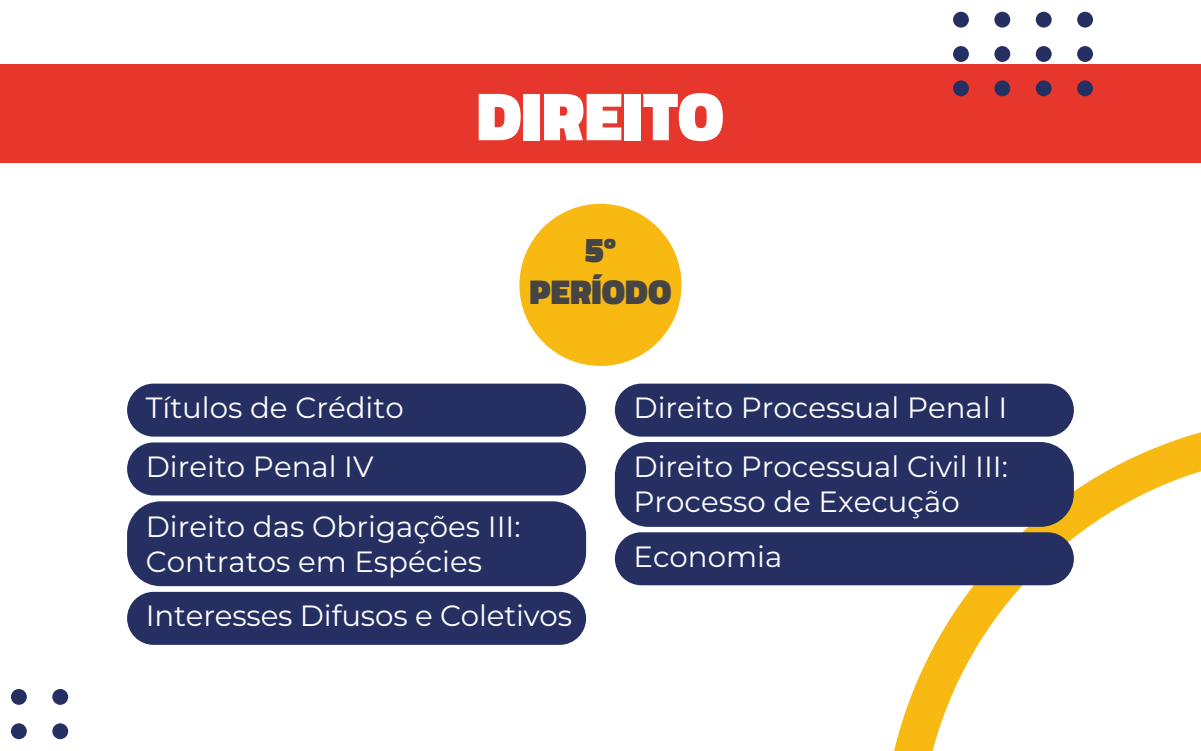
<style>
.page{position:relative;width:1201px;height:751px;background:#fff}
.page>*{position:absolute;margin:0;border:0;box-sizing:border-box;transform-origin:0 0}
.t1{font:900 69px "Cairo";color:#fff}
.t2{font:900 34.95px/41.9px "Cairo";color:#454545;text-align:center}
.t3{font:100 29.25px/58.5px "Montserrat";color:#fff}
</style>
<div class="page">
<svg style="left:894px;top:429px;width:306px;height:321px"></svg>
<div style="left:0;top:64px;width:1200px;height:99px;background:#e7372d"></div>
<div style="left:952px;top:12px;width:16px;height:16px;background:#252f62;border-radius:50%"></div>
<div style="left:994px;top:12px;width:16px;height:16px;background:#252f62;border-radius:50%"></div>
<div style="left:1035px;top:12px;width:16px;height:16px;background:#252f62;border-radius:50%"></div>
<div style="left:1077px;top:12px;width:15px;height:16px;background:#252f62;border-radius:50%"></div>
<div style="left:952px;top:46px;width:16px;height:16px;background:#252f62;border-radius:50%"></div>
<div style="left:994px;top:46px;width:16px;height:16px;background:#252f62;border-radius:50%"></div>
<div style="left:1035px;top:46px;width:16px;height:16px;background:#252f62;border-radius:50%"></div>
<div style="left:1077px;top:46px;width:15px;height:16px;background:#252f62;border-radius:50%"></div>
<div style="left:952px;top:80px;width:16px;height:16px;background:#252f62;border-radius:50%"></div>
<div style="left:994px;top:80px;width:16px;height:16px;background:#252f62;border-radius:50%"></div>
<div style="left:1035px;top:80px;width:16px;height:16px;background:#252f62;border-radius:50%"></div>
<div style="left:1077px;top:80px;width:15px;height:16px;background:#252f62;border-radius:50%"></div>
<div style="left:11px;top:688px;width:16px;height:16px;background:#252f62;border-radius:50%"></div>
<div style="left:52px;top:688px;width:16px;height:16px;background:#252f62;border-radius:50%"></div>
<div style="left:11px;top:723px;width:16px;height:15px;background:#252f62;border-radius:50%"></div>
<div style="left:52px;top:723px;width:16px;height:15px;background:#252f62;border-radius:50%"></div>
<div style="left:519px;top:204px;width:162px;height:162px;background:#f8b912;border-radius:50%"></div>
<div style="left:127px;top:383px;width:459px;height:53px;background:#252f62;border-radius:26px"></div>
<div style="left:127px;top:442px;width:459px;height:53px;background:#252f62;border-radius:26px"></div>
<div style="left:615px;top:383px;width:458px;height:53px;background:#252f62;border-radius:26px"></div>
<div style="left:615px;top:442px;width:458px;height:84px;background:#252f62;border-radius:33px"></div>
<div style="left:127px;top:501px;width:459px;height:85px;background:#252f62;border-radius:33px"></div>
<div style="left:615px;top:532px;width:458px;height:53px;background:#252f62;border-radius:26px"></div>
<div style="left:127px;top:591px;width:459px;height:53px;background:#252f62;border-radius:26px"></div>
<h1 class="t1" style="left:476px;top:76px;width:249px">DIREITO</h1>
<p class="t2" style="left:529px;top:229px;width:143px">5º<br>PERÍODO</p>
<p class="t3" style="left:146px;top:381px;width:259px">Títulos de Crédito<br>Direito Penal IV</p>
<p class="t3" style="left:633px;top:381px;width:376px">Direito Processual Penal I<br>Direito Processual Civil III:</p>
<p class="t3" style="left:633px;top:475px;width:328px">Processo de Execução</p>
<p class="t3" style="left:146px;top:511px;width:376px;line-height:35.1px">Direito das Obrigações III:<br>Contratos em Espécies</p>
<p class="t3" style="left:633px;top:529px;width:150px">Economia</p>
<p class="t3" style="left:146px;top:589px;width:428px">Interesses Difusos e Coletivos</p>
</div>
